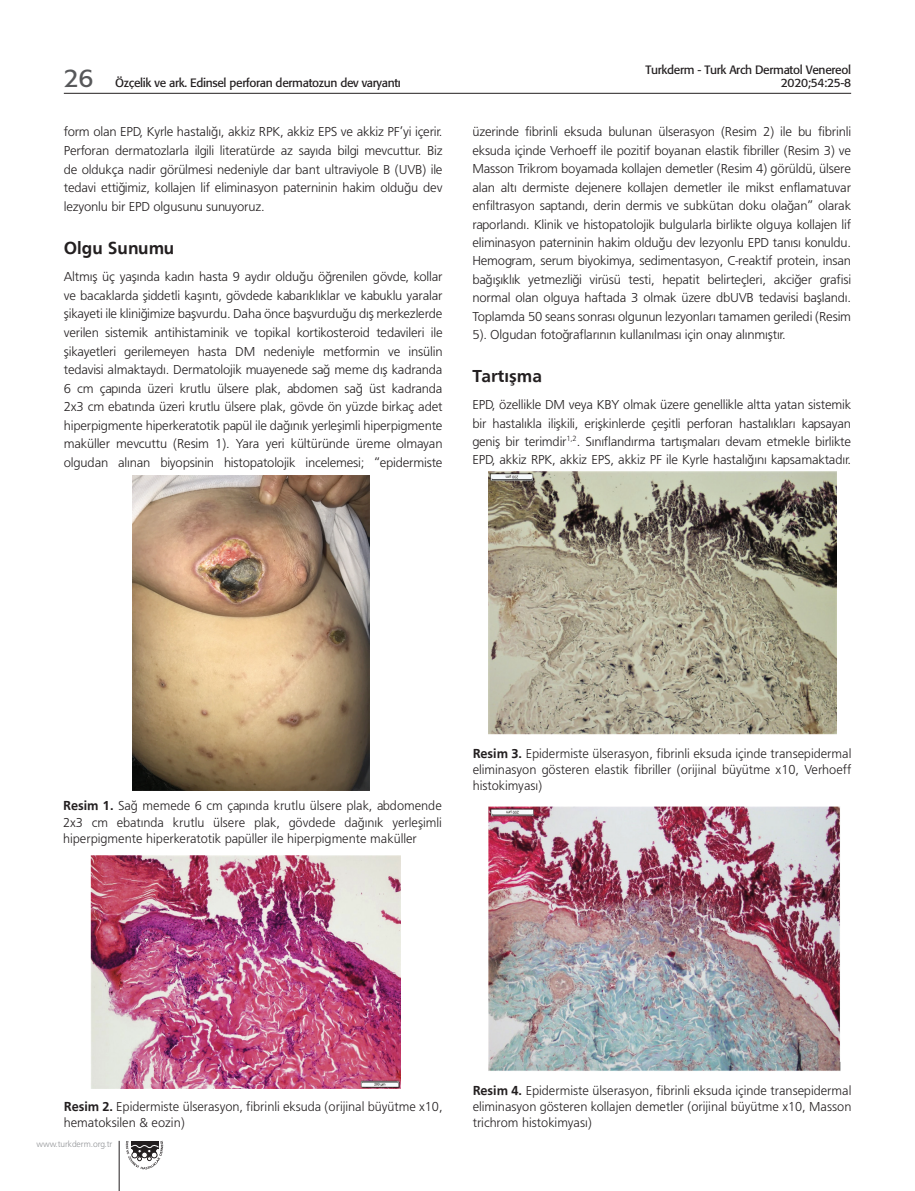
<style>
.page{position:relative;width:915px;height:1191px;background:#fff}
.page>*{position:absolute;margin:0;border:0;box-sizing:border-box;transform-origin:0 0}
.t1{font:18px "Frugal Bold Tr";color:#231f20}
.t2{font:13.5px/18.6px "Frugal Normal Tr";color:#231f20;text-align:justify}
.t3{font:12px/12.8px "Formata Tr";letter-spacing:-.025em;color:#231f20;text-align:right}
.t4{font:9px "Frugal Normal Tr";letter-spacing:-.01em;color:#939598}
.s1{font-size:25.5px;color:#57585a}
.s2{font-family:"Frugal Bold Tr"}
</style>
<div class="page">
<svg style="left:126px;top:1140px;width:37px;height:29px"></svg>
<hr style="left:119px;top:1140px;width:1px;height:51px;background:#231f20">
<hr style="left:64px;top:93px;width:786px;height:1px;background:#231f20">
<img style="left:133px;top:475px;width:236px;height:315px">
<img style="left:90px;top:856px;width:310px;height:232px">
<img style="left:488px;top:472px;width:348px;height:262px">
<img style="left:488px;top:806px;width:352px;height:265px">
<p class="t3" style="left:64px;top:76px;width:338px"><span class="s1">26</span> Özçelik ve ark. Edinsel perforan dermatozun dev varyantı</p>
<p class="t3" style="left:645px;top:63px;width:207px">Turkderm - Turk Arch Dermatol Venereol<br>2020;54:25-8</p>
<p class="t2" style="left:64px;top:122px;width:380px">form olan EPD, Kyrle hastalığı, akkiz RPK, akkiz EPS ve akkiz PF’yi içerir.<br>Perforan dermatozlarla ilgili literatürde az sayıda bilgi mevcuttur. Biz de oldukça nadir görülmesi nedeniyle dar bant ultraviyole B (UVB) ile tedavi ettiğimiz, kollajen lif eliminasyon paterninin hakim olduğu dev lezyonlu bir EPD olgusunu sunuyoruz.</p>
<h1 class="t1" style="left:64px;top:238px;width:112px">Olgu Sunumu</h1>
<p class="t2" style="left:64px;top:267px;width:380px">Altmış üç yaşında kadın hasta 9 aydır olduğu öğrenilen gövde, kollar ve bacaklarda şiddetli kaşıntı, gövdede kabarıklıklar ve kabuklu yaralar şikayeti ile kliniğimize başvurdu. Daha önce başvurduğu dış merkezlerde verilen sistemik antihistaminik ve topikal kortikosteroid tedavileri ile şikayetleri gerilemeyen hasta DM nedeniyle metformin ve insülin tedavisi almaktaydı. Dermatolojik muayenede sağ meme dış kadranda 6 cm çapında üzeri krutlu ülsere plak, abdomen sağ üst kadranda 2x3 cm ebatında üzeri krutlu ülsere plak, gövde ön yüzde birkaç adet hiperpigmente hiperkeratotik papül ile dağınık yerleşimli hiperpigmente maküller mevcuttu (Resim 1). Yara yeri kültüründe üreme olmayan olgudan alınan biyopsinin histopatolojik incelemesi; “epidermiste</p>
<p class="t2" style="left:472px;top:123px;width:380px">üzerinde fibrinli eksuda bulunan ülserasyon (Resim 2) ile bu fibrinli eksuda içinde Verhoeff ile pozitif boyanan elastik fibriller (Resim 3) ve Masson Trikrom boyamada kollajen demetler (Resim 4) görüldü, ülsere alan altı dermiste dejenere kollajen demetler ile mikst enflamatuvar enfiltrasyon saptandı, derin dermis ve subkütan doku olağan” olarak raporlandı. Klinik ve histopatolojik bulgularla birlikte olguya kollajen lif eliminasyon paterninin hakim olduğu dev lezyonlu EPD tanısı konuldu.<br>Hemogram, serum biyokimya, sedimentasyon, C-reaktif protein, insan bağışıklık yetmezliği virüsü testi, hepatit belirteçleri, akciğer grafisi normal olan olguya haftada 3 olmak üzere dbUVB tedavisi başlandı.<br>Toplamda 50 seans sonrası olgunun lezyonları tamamen geriledi (Resim 5). Olgudan fotoğraflarının kullanılması için onay alınmıştır.</p>
<h1 class="t1" style="left:472px;top:366px;width:71px">Tartışma</h1>
<p class="t2" style="left:472px;top:395px;width:380px">EPD, özellikle DM veya KBY olmak üzere genellikle altta yatan sistemik bir hastalıkla ilişkili, erişkinlerde çeşitli perforan hastalıkları kapsayan geniş bir terimdir<sup>1,2</sup>. Sınıflandırma tartışmaları devam etmekle birlikte EPD, akkiz RPK, akkiz EPS, akkiz PF ile Kyrle hastalığını kapsamaktadır.</p>
<p class="t2" style="left:63px;top:797px;width:380px;line-height:16.2px"><span class="s2">Resim 1.</span> Sağ memede 6 cm çapında krutlu ülsere plak, abdomende 2x3 cm ebatında krutlu ülsere plak, gövdede dağınık yerleşimli hiperpigmente hiperkeratotik papüller ile hiperpigmente maküller</p>
<p class="t2" style="left:472px;top:745px;width:380px;line-height:16.2px"><span class="s2">Resim 3.</span> Epidermiste ülserasyon, fibrinli eksuda içinde transepidermal eliminasyon gösteren elastik fibriller (orijinal büyütme x10, Verhoeff histokimyası)</p>
<p class="t2" style="left:64px;top:1098px;width:380px;line-height:16.2px"><span class="s2">Resim 2.</span> Epidermiste ülserasyon, fibrinli eksuda (orijinal büyütme x10, hematoksilen &amp; eozin)</p>
<p class="t4" style="left:37px;top:1139px;width:77px">www.turkderm.org.tr</p>
<p class="t2" style="left:472px;top:1082px;width:380px;line-height:16.2px"><span class="s2">Resim 4.</span> Epidermiste ülserasyon, fibrinli eksuda içinde transepidermal eliminasyon gösteren kollajen demetler (orijinal büyütme x10, Masson trichrom histokimyası)</p>
</div>
